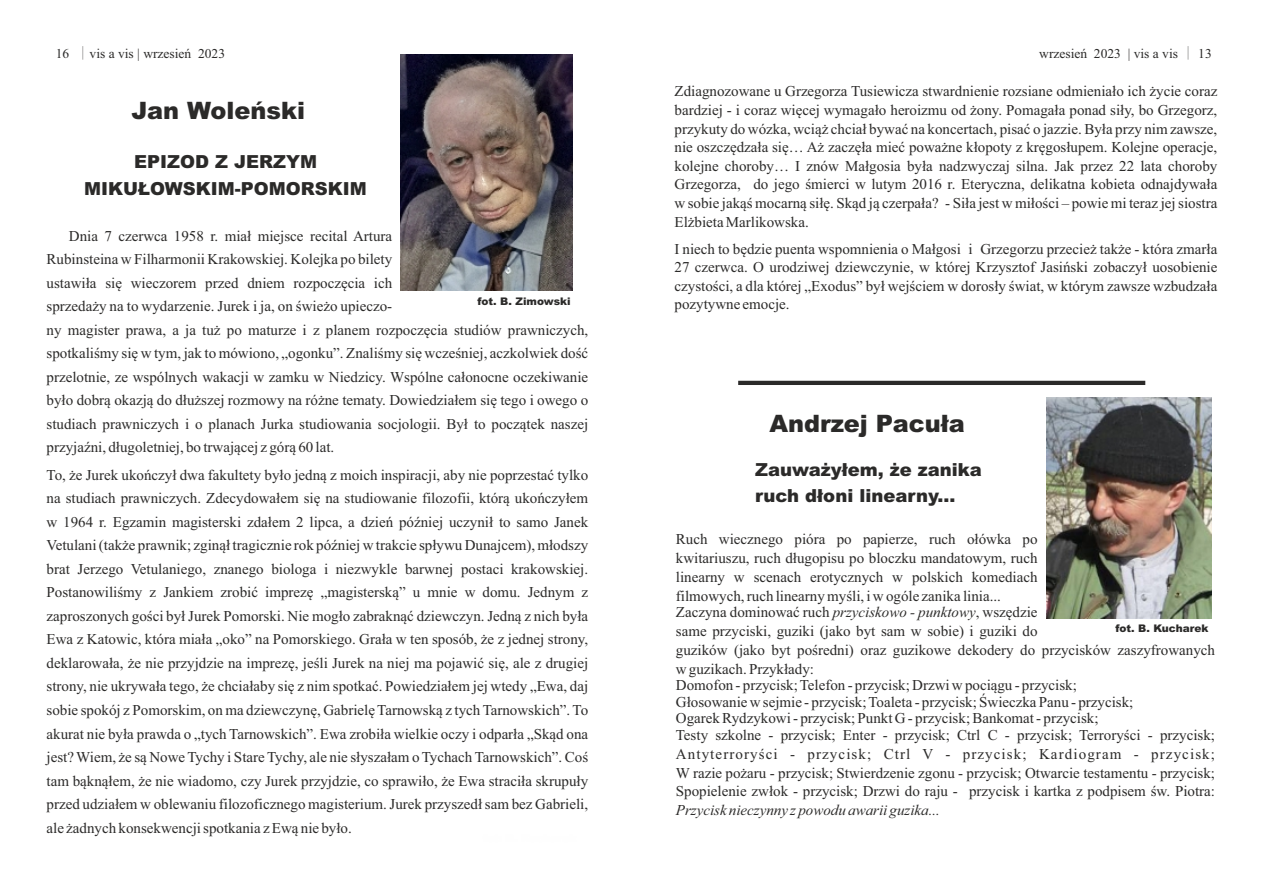
<style>
.page{position:relative;width:1263px;height:893px;background:#fff}
.page>*{position:absolute;margin:0;border:0;box-sizing:border-box;transform-origin:0 0}
.t1{font:900 24px "Arial";color:#2b2a29}
.t2{font:900 18px/25.3px "Arial";color:#2b2a29}
.t3{font:15px/23.5px "Times New Roman";color:#2b2a29;text-align:justify}
.t4{font:italic 15px "Times New Roman";color:#2b2a29}
.t5{font:13.5px "Times New Roman";color:#2b2a29}
.t6{font:900 10.5px "Arial";color:#2b2a29}
.s1{font-family:"Adobe Fangsong Std"}
.s2{font-style:italic}
</style>
<div class="page">
<img style="left:1046px;top:397px;width:165px;height:221px">
<hr style="left:738px;top:381px;width:407px;height:4px;background:#2b2a29">
<img style="left:401px;top:54px;width:171px;height:236px">
<p class="t5" style="left:56px;top:48px;width:171px">16 <span class="s1">│</span>vis a vis | wrzesień 2023</p>
<p class="t5" style="left:1039px;top:49px;width:174px">wrzesień 2023 | vis a vis <span class="s1">│</span> 13</p>
<p class="t3" style="left:674px;top:83px;width:544px;line-height:18.6px">Zdiagnozowane u Grzegorza Tusiewicza stwardnienie rozsiane odmieniało ich życie coraz bardziej - i coraz więcej wymagało heroizmu od żony. Pomagała ponad siły, bo Grzegorz, przykuty do wózka, wciąż chciał bywać na koncertach, pisać o jazzie. Była przy nim zawsze, nie oszczędzała się… Aż zaczęła mieć poważne kłopoty z kręgosłupem. Kolejne operacje, kolejne choroby… I znów Małgosia była nadzwyczaj silna. Jak przez 22 lata choroby Grzegorza, do jego śmierci w lutym 2016 r. Eteryczna, delikatna kobieta odnajdywała w sobie jakąś mocarną siłę. Skąd ją czerpała? - Siła jest w miłości – powie mi teraz jej siostra Elżbieta Marlikowska.</p>
<p class="t3" style="left:674px;top:241px;width:544px;line-height:18.6px">I niech to będzie puenta wspomnienia o Małgosi i Grzegorzu przecież także - która zmarła 27 czerwca. O urodziwej dziewczynie, w której Krzysztof Jasiński zobaczył uosobienie czystości, a dla której „Exodus” był wejściem w dorosły świat, w którym zawsze wzbudzała pozytywne emocje.</p>
<h1 class="t1" style="left:132px;top:101px;width:175px">Jan Woleński</h1>
<p class="t2" style="left:84px;top:150px;width:284px;line-height:27px;text-align:center">EPIZOD Z JERZYM<br>MIKUŁOWSKIM-POMORSKIM</p>
<p class="t3" style="left:47px;top:225px;width:543px;text-align:left;text-indent:22px">Dnia 7 czerwca 1958 r. miał miejsce recital Artura<br>Rubinsteina w Filharmonii Krakowskiej. Kolejka po bilety<br>ustawiła się wieczorem przed dniem rozpoczęcia ich<br>sprzedaży na to wydarzenie. Jurek i ja, on świeżo upieczo-<br>ny magister prawa, a ja tuż po maturze i z planem rozpoczęcia studiów prawniczych, spotkaliśmy się w tym, jak to mówiono, „ogonku”. Znaliśmy się wcześniej, aczkolwiek dość przelotnie, ze wspólnych wakacji w zamku w Niedzicy. Wspólne całonocne oczekiwanie było dobrą okazją do dłuższej rozmowy na różne tematy. Dowiedziałem się tego i owego o studiach prawniczych i o planach Jurka studiowania socjologii. Był to początek naszej przyjaźni, długoletniej, bo trwającej z górą 60 lat.</p>
<p class="t3" style="left:47px;top:464px;width:543px">To, że Jurek ukończył dwa fakultety było jedną z moich inspiracji, aby nie poprzestać tylko na studiach prawniczych. Zdecydowałem się na studiowanie filozofii, którą ukończyłem w 1964 r. Egzamin magisterski zdałem 2 lipca, a dzień później uczynił to samo Janek Vetulani (także prawnik; zginął tragicznie rok później w trakcie spływu Dunajcem), młodszy brat Jerzego Vetulaniego, znanego biologa i niezwykle barwnej postaci krakowskiej.<br>Postanowiliśmy z Jankiem zrobić imprezę „magisterską” u mnie w domu. Jednym z zaproszonych gości był Jurek Pomorski. Nie mogło zabraknąć dziewczyn. Jedną z nich była Ewa z Katowic, która miała „oko” na Pomorskiego. Grała w ten sposób, że z jednej strony, deklarowała, że nie przyjdzie na imprezę, jeśli Jurek na niej ma pojawić się, ale z drugiej strony, nie ukrywała tego, że chciałaby się z nim spotkać. Powiedziałem jej wtedy „Ewa, daj sobie spokój z Pomorskim, on ma dziewczynę, Gabrielę Tarnowską z tych Tarnowskich”. To akurat nie była prawda o „tych Tarnowskich”. Ewa zrobiła wielkie oczy i odparła „Skąd ona jest? Wiem, że są Nowe Tychy i Stare Tychy, ale nie słyszałam o Tychach Tarnowskich”. Coś tam bąknąłem, że nie wiadomo, czy Jurek przyjdzie, co sprawiło, że Ewa straciła skrupuły przed udziałem w oblewaniu filozoficznego magisterium. Jurek przyszedł sam bez Gabrieli, ale żadnych konsekwencji spotkania z Ewą nie było.</p>
<p class="t6" style="left:477px;top:297px;width:95px">fot. B. Zimowski</p>
<h1 class="t1" style="left:769px;top:415px;width:197px">Andrzej Pacuła</h1>
<p class="t2" style="left:755px;top:459px;width:228px">Zauważyłem, że zanika ruch dłoni linearny...</p>
<p class="t3" style="left:676px;top:531px;width:363px;line-height:18.8px">Ruch wiecznego pióra po papierze, ruch ołówka po kwitariuszu, ruch długopisu po bloczku mandatowym, ruch linearny w scenach erotycznych w polskich komediach filmowych, ruch linearny myśli, i w ogóle zanika linia...</p>
<p class="t3" style="left:676px;top:604px;width:541px;line-height:18.8px;text-align:left">Zaczyna dominować ruch <span class="s2">przyciskowo - punktowy</span>, wszędzie<br>same przyciski, guziki (jako byt sam w sobie) i guziki do<br>guzików (jako byt pośredni) oraz guzikowe dekodery do przycisków zaszyfrowanych w guzikach. Przykłady:</p>
<p class="t3" style="left:676px;top:678px;width:541px;line-height:16.6px;text-align:left">Domofon - przycisk; Telefon - przycisk; Drzwi w pociągu - przycisk;<br>Głosowanie w sejmie - przycisk; Toaleta - przycisk; Świeczka Panu - przycisk;<br>Ogarek Rydzykowi - przycisk; Punkt G - przycisk; Bankomat - przycisk;<br>Testy szkolne - przycisk; Enter - przycisk; Ctrl C - przycisk; Terroryści - przycisk;</p>
<p class="t3" style="left:676px;top:746px;width:541px;line-height:18.8px">Antyterroryści - przycisk; Ctrl V - przycisk; Kardiogram - przycisk; W razie pożaru - przycisk; Stwierdzenie zgonu - przycisk; Otwarcie testamentu - przycisk; Spopielenie zwłok - przycisk; Drzwi do raju - przycisk i kartka z podpisem św. Piotra:</p>
<p class="t4" style="left:676px;top:805px;width:266px">Przycisk nieczynny z powodu awarii guzika...</p>
<p class="t6" style="left:1115px;top:624px;width:95px">fot. B. Kucharek</p>
</div>
